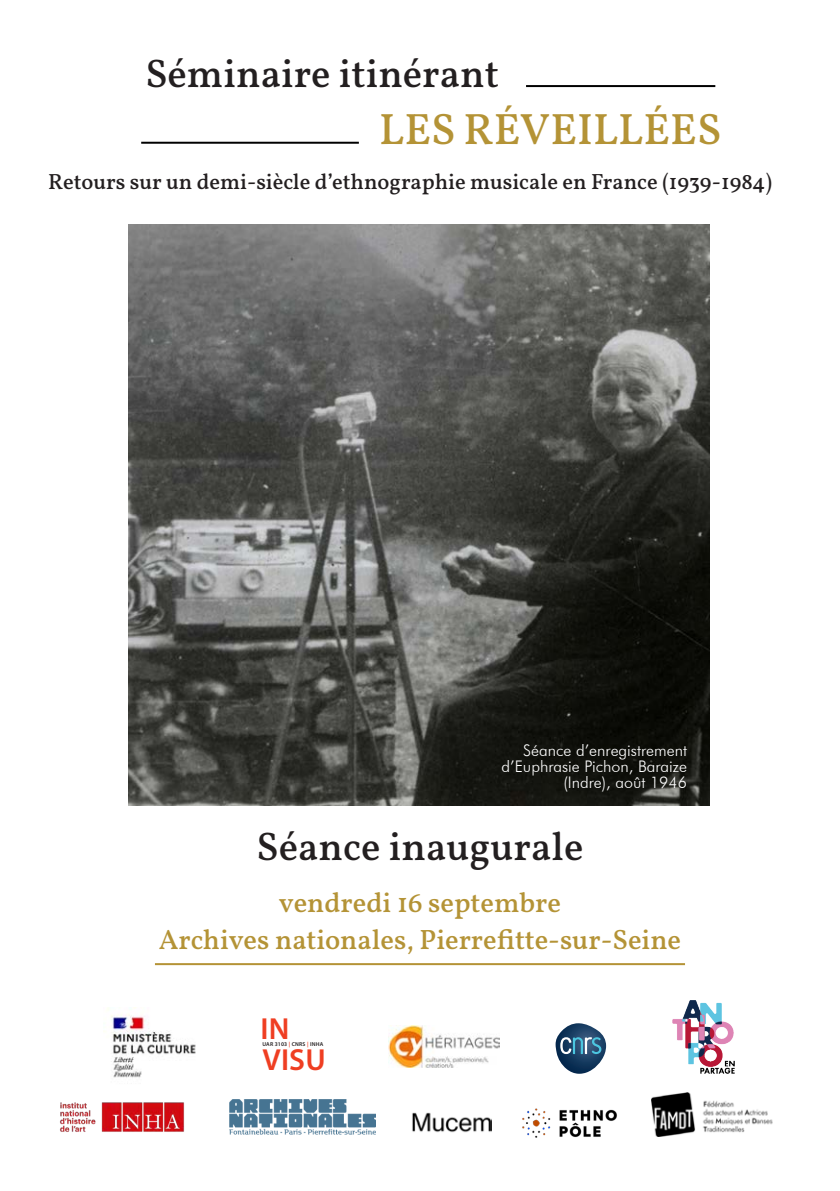
<style>
.page{position:relative;width:840px;height:1191px;background:#fff}
.page>*{position:absolute;margin:0;border:0;box-sizing:border-box;transform-origin:0 0}
.t1{font:44px "Vollkorn";color:#b49336}
.t2{font:40px "Vollkorn";color:#231f20}
.t3{font:600 30.6px/31.4px "Myriad Pro";letter-spacing:.005em;color:#ef3e22}
.t4{font:28px "Vollkorn";color:#b49336}
.t5{font:22px "Vollkorn";color:#231f20}
.t6{font:300 16px/16px "Futura BT";color:#fff;text-align:right}
.t7{font:600 5.6px "Myriad Pro";letter-spacing:.03em;color:#231f20}
.s1{color:#ef3e22}
</style>
<div class="page">
<hr style="left:141px;top:142px;width:217px;height:2px;background:#000">
<hr style="left:525px;top:85px;width:190px;height:2px;background:#000">
<img style="left:129px;top:225px;width:580px;height:580px">
<hr style="left:155px;top:963px;width:529px;height:2px;background:#b49336">
<img style="left:388px;top:1025px;width:111px;height:42px">
<img style="left:522px;top:1108px;width:95px;height:30px">
<img style="left:651px;top:1092px;width:122px;height:44px">
<img style="left:412px;top:1112px;width:79px;height:21px">
<img style="left:60px;top:1102px;width:125px;height:30px">
<img style="left:103px;top:1007px;width:93px;height:71px">
<svg style="left:555px;top:1023px;width:50px;height:50px"></svg>
<img style="left:229px;top:1099px;width:146px;height:35px">
<img style="left:672px;top:1000px;width:62px;height:74px">
<p class="t2" style="left:145px;top:44px;width:355px">Séminaire itinérant</p>
<p class="t1" style="left:379px;top:97px;width:343px">LES RÉVEILLÉES</p>
<p class="t5" style="left:48px;top:165px;width:725px">Retours sur un demi-siècle d’ethnographie musicale en France (1939-1984)</p>
<p class="t6" style="left:501px;top:742px;width:187px">Séance d’enregistrement d’Euphrasie Pichon, Baraize (Indre), août 1946</p>
<p class="t2" style="left:256px;top:817px;width:328px">Séance inaugurale</p>
<p class="t4" style="left:279px;top:882px;width:283px">vendredi 16 septembre</p>
<p class="t4" style="left:159px;top:918px;width:523px">Archives nationales, Pierrefitte-sur-Seine</p>
<p class="t3" style="left:260px;top:1011px;width:66px">IN<br>VISU</p>
<p class="t7" style="left:262px;top:1040px;width:62px">UAR 3103 <span class="s1">|</span> CNRS <span class="s1">|</span> INHA</p>
</div>
